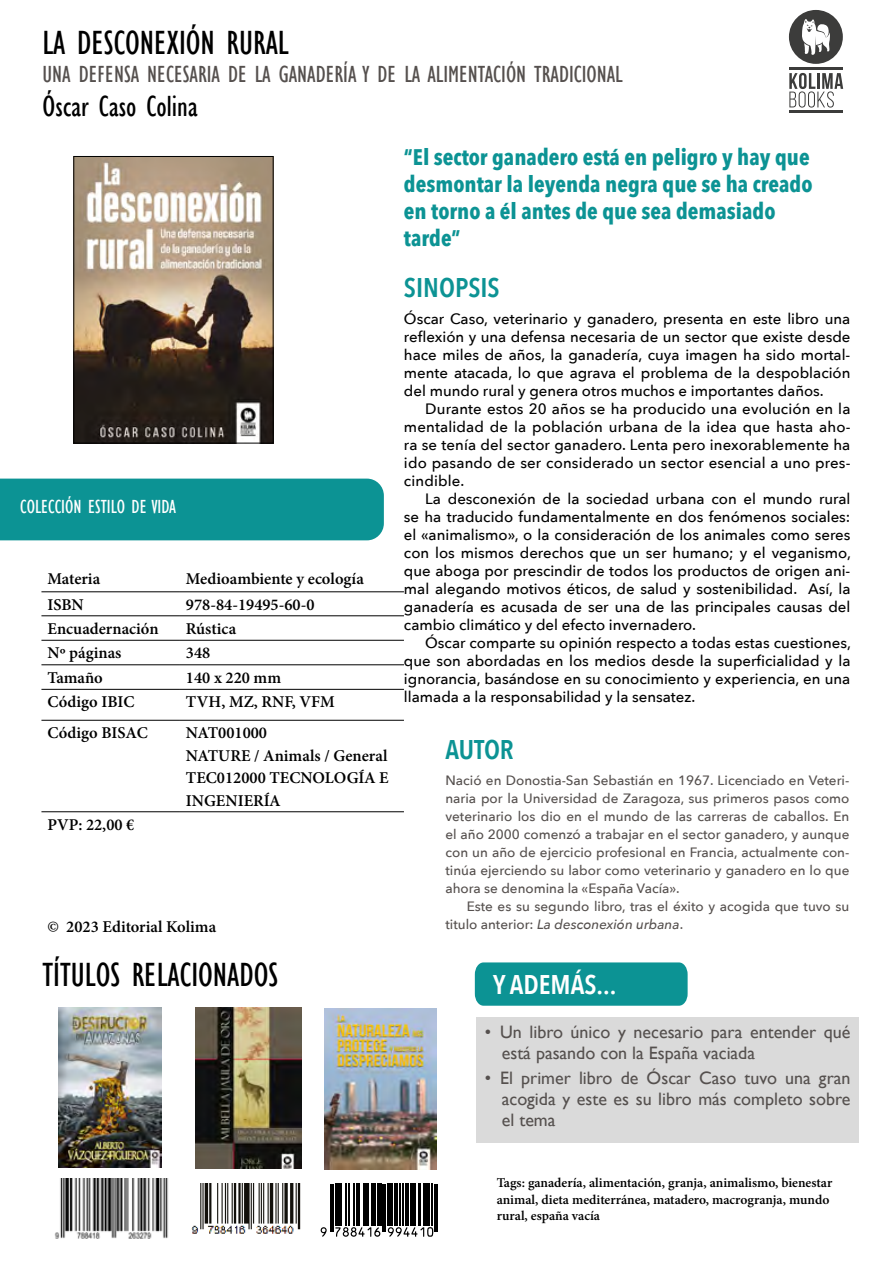
<style>
.page{position:relative;width:893px;height:1263px;background:#fff}
.page>*{position:absolute;margin:0;border:0;box-sizing:border-box;transform-origin:0 0}
.t1{font:condensed 34.5px "Gill Sans";color:#000}
.t2{font:condensed 30px "Gill Sans";color:#000}
.t3{font:600 27px "Avenir Next Condensed";color:#0c9394}
.t4{font:600 27px "Avenir Next Condensed";color:#fff}
.t5{font:condensed 24px "Gill Sans";color:#55504e}
.t6{font:700 22.5px/27px "Avenir Next Condensed";color:#0c9394}
.t7{font:condensed 19.5px "Gill Sans";color:#fff}
.t8{font:18px/21px "Gill Sans";color:#55504e}
.t9{font:600 16.5px/22.5px "Minion Pro";color:#000}
.t10{font:500 15px/18px "Avenir Next";color:#000;text-align:justify}
.t11{font:500 13.5px/18px "Avenir Next";color:#55504e;text-align:justify}
.t12{font:600 13.5px/16.5px "Minion Pro";color:#000}
.s1{font-style:italic}
</style>
<div class="page">
<div style="left:789px;top:10px;width:54px;height:54px;background:#3c3c3b;border-radius:50%"></div>
<svg style="left:802px;top:19px;width:28px;height:36px"></svg>
<svg style="left:789px;top:73px;width:54px;height:35px"></svg>
<hr style="left:789px;top:111px;width:54px;height:2px;background:#3c3c3b">
<hr style="left:789px;top:67px;width:54px;height:3px;background:#3c3c3b">
<div style="left:476px;top:1017px;width:383px;height:58px;background:#dadada"></div>
<div style="left:476px;top:1063px;width:383px;height:80px;background:#dadada"></div>
<hr style="left:180px;top:591px;width:224px;height:1px;background:#000">
<hr style="left:180px;top:615px;width:224px;height:1px;background:#000">
<hr style="left:180px;top:640px;width:224px;height:1px;background:#000">
<hr style="left:180px;top:664px;width:224px;height:1px;background:#000">
<hr style="left:180px;top:689px;width:224px;height:1px;background:#000">
<hr style="left:180px;top:720px;width:224px;height:1px;background:#000">
<hr style="left:180px;top:811px;width:224px;height:1px;background:#000">
<hr style="left:41px;top:591px;width:139px;height:1px;background:#000">
<hr style="left:41px;top:615px;width:139px;height:1px;background:#000">
<hr style="left:41px;top:640px;width:139px;height:1px;background:#000">
<hr style="left:41px;top:664px;width:139px;height:1px;background:#000">
<hr style="left:41px;top:689px;width:139px;height:1px;background:#000">
<hr style="left:41px;top:720px;width:139px;height:1px;background:#000">
<hr style="left:41px;top:811px;width:139px;height:1px;background:#000">
<div style="left:475px;top:962px;width:213px;height:44px;background:#0c9394"></div>
<div style="left:0;top:479px;width:384px;height:61px;background:#0c9394"></div>
<img style="left:76px;top:158px;width:195px;height:283px">
<div style="left:74px;top:156px;width:199px;height:287px;border:1px solid #000"></div>
<img style="left:191px;top:1183px;width:110px;height:51px">
<img style="left:195px;top:1007px;width:107px;height:162px">
<img style="left:59px;top:1007px;width:102px;height:161px">
<img style="left:54px;top:1178px;width:114px;height:61px">
<img style="left:325px;top:1009px;width:112px;height:161px">
<svg style="left:321px;top:1227px;width:6px;height:10px"></svg>
<hr style="left:331px;top:1184px;width:1px;height:47px;background:#000">
<hr style="left:333px;top:1184px;width:1px;height:47px;background:#000">
<hr style="left:335px;top:1184px;width:3px;height:42px;background:#000">
<hr style="left:340px;top:1184px;width:2px;height:42px;background:#000">
<hr style="left:345px;top:1184px;width:1px;height:42px;background:#000">
<hr style="left:349px;top:1184px;width:1px;height:42px;background:#000">
<hr style="left:353px;top:1184px;width:1px;height:42px;background:#000">
<hr style="left:357px;top:1184px;width:1px;height:42px;background:#000">
<hr style="left:359px;top:1184px;width:1px;height:42px;background:#000">
<hr style="left:363px;top:1184px;width:2px;height:42px;background:#000">
<hr style="left:367px;top:1184px;width:2px;height:42px;background:#000">
<hr style="left:371px;top:1184px;width:2px;height:42px;background:#000">
<svg style="left:335px;top:1227px;width:45px;height:10px"></svg>
<hr style="left:374px;top:1184px;width:2px;height:42px;background:#000">
<hr style="left:377px;top:1184px;width:4px;height:42px;background:#000">
<hr style="left:382px;top:1184px;width:1px;height:47px;background:#000">
<hr style="left:385px;top:1184px;width:1px;height:47px;background:#000">
<hr style="left:387px;top:1184px;width:3px;height:42px;background:#000">
<hr style="left:391px;top:1184px;width:1px;height:42px;background:#000">
<hr style="left:395px;top:1184px;width:3px;height:42px;background:#000">
<hr style="left:399px;top:1184px;width:1px;height:42px;background:#000">
<hr style="left:403px;top:1184px;width:1px;height:42px;background:#000">
<hr style="left:405px;top:1184px;width:3px;height:42px;background:#000">
<hr style="left:411px;top:1184px;width:1px;height:42px;background:#000">
<hr style="left:413px;top:1184px;width:3px;height:42px;background:#000">
<hr style="left:418px;top:1184px;width:3px;height:42px;background:#000">
<hr style="left:423px;top:1184px;width:2px;height:42px;background:#000">
<svg style="left:388px;top:1227px;width:45px;height:10px"></svg>
<hr style="left:426px;top:1184px;width:4px;height:42px;background:#000">
<hr style="left:432px;top:1184px;width:1px;height:42px;background:#000">
<hr style="left:434px;top:1184px;width:1px;height:47px;background:#000">
<hr style="left:436px;top:1184px;width:2px;height:47px;background:#000">
<h1 class="t1" style="left:43px;top:22px;width:248px">LA DESCONEXIÓN RURAL</h1>
<h3 class="t5" style="left:43px;top:60px;width:582px">UNA DEFENSA NECESARIA DE LA GANADERÍA Y DE LA ALIMENTACIÓN TRADICIONAL</h3>
<h2 class="t2" style="left:43px;top:89px;width:157px">Óscar Caso Colina</h2>
<h3 class="t7" style="left:20px;top:495px;width:157px">COLECCIÓN ESTILO DE VIDA</h3>
<p class="t9" style="left:47px;top:568px;width:54px">Materia</p>
<p class="t9" style="left:186px;top:568px;width:179px">Medioambiente y ecología</p>
<p class="t9" style="left:47px;top:593px;width:38px">ISBN</p>
<p class="t9" style="left:186px;top:593px;width:130px">978-84-19495-60-0</p>
<p class="t9" style="left:47px;top:617px;width:113px">Encuadernación</p>
<p class="t9" style="left:186px;top:617px;width:52px">Rústica</p>
<p class="t9" style="left:47px;top:642px;width:75px">Nº páginas</p>
<p class="t9" style="left:186px;top:642px;width:26px">348</p>
<p class="t9" style="left:47px;top:666px;width:57px">Tamaño</p>
<p class="t9" style="left:186px;top:666px;width:97px">140 x 220 mm</p>
<p class="t9" style="left:47px;top:691px;width:88px">Código IBIC</p>
<p class="t9" style="left:186px;top:691px;width:150px">TVH, MZ, RNF, VFM</p>
<p class="t9" style="left:47px;top:722px;width:102px">Código BISAC</p>
<p class="t9" style="left:186px;top:722px;width:204px">NAT001000<br>NATURE / Animals / General<br>TEC012000 TECNOLOGÍA E<br>INGENIERÍA</p>
<p class="t9" style="left:47px;top:813px;width:88px">PVP: 22,00 €</p>
<p class="t9" style="left:47px;top:915px;width:170px">© 2023 Editorial Kolima</p>
<h1 class="t1" style="left:43px;top:954px;width:237px">TÍTULOS RELACIONADOS</h1>
<h3 class="t6" style="left:404px;top:144px;width:410px">“El sector ganadero está en peligro y hay que desmontar la leyenda negra que se ha creado en torno a él antes de que sea demasiado tarde”</h3>
<h3 class="t3" style="left:404px;top:264px;width:97px">SINOPSIS</h3>
<p class="t10" style="left:404px;top:309px;width:448px">Óscar Caso, veterinario y ganadero, presenta en este libro una reflexión y una defensa necesaria de un sector que existe desde hace miles de años, la ganadería, cuya imagen ha sido mortal&shy;mente atacada, lo que agrava el problema de la despoblación del mundo rural y genera otros muchos e importantes daños.</p>
<p class="t10" style="left:404px;top:399px;width:448px;text-indent:21px">Durante estos 20 años se ha producido una evolución en la mentalidad de la población urbana de la idea que hasta aho&shy;ra se tenía del sector ganadero. Lenta pero inexorablemente ha ido pasando de ser considerado un sector esencial a uno pres&shy;cindible.</p>
<p class="t10" style="left:404px;top:489px;width:448px;text-indent:21px">La desconexión de la sociedad urbana con el mundo rural se ha traducido fundamentalmente en dos fenómenos sociales: el «animalismo», o la consideración de los animales como seres con los mismos derechos que un ser humano; y el veganismo, que aboga por prescindir de todos los productos de origen ani&shy;mal alegando motivos éticos, de salud y sostenibilidad. Así, la ganadería es acusada de ser una de las principales causas del cambio climático y del efecto invernadero.</p>
<p class="t10" style="left:404px;top:633px;width:448px;text-indent:21px">Óscar comparte su opinión respecto a todas estas cuestiones, que son abordadas en los medios desde la superficialidad y la ignorancia, basándose en su conocimiento y experiencia, en una llamada a la responsabilidad y la sensatez.</p>
<h3 class="t3" style="left:445px;top:726px;width:70px">AUTOR</h3>
<p class="t11" style="left:445px;top:771px;width:405px">Nació en Donostia-San Sebastián en 1967. Licenciado en Veteri&shy;naria por la Universidad de Zaragoza, sus primeros pasos como veterinario los dio en el mundo de las carreras de caballos. En el año 2000 comenzó a trabajar en el sector ganadero, y aunque con un año de ejercicio profesional en Francia, actualmente con&shy;tinúa ejerciendo su labor como veterinario y ganadero en lo que ahora se denomina la «España Vacía».</p>
<p class="t11" style="left:445px;top:897px;width:405px;text-indent:21px">Este es su segundo libro, tras el éxito y acogida que tuvo su titulo anterior: <span class="s1">La desconexión urbana</span>.</p>
<h3 class="t4" style="left:493px;top:961px;width:125px">Y ADEMÁS...</h3>
<p class="t8" style="left:502px;top:1021px;width:350px;text-indent:-17px">• Un libro único y necesario para entender qué está pasando con la España vaciada</p>
<p class="t8" style="left:502px;top:1068px;width:350px;text-align:justify;text-indent:-17px">• El primer libro de Óscar Caso tuvo una gran acogida y este es su libro más completo sobre el tema</p>
<p class="t12" style="left:497px;top:1174px;width:337px">Tags: ganadería, alimentación, granja, animalismo, bienestar animal, dieta mediterránea, matadero, macrogranja, mundo rural, españa vacía</p>
</div>
